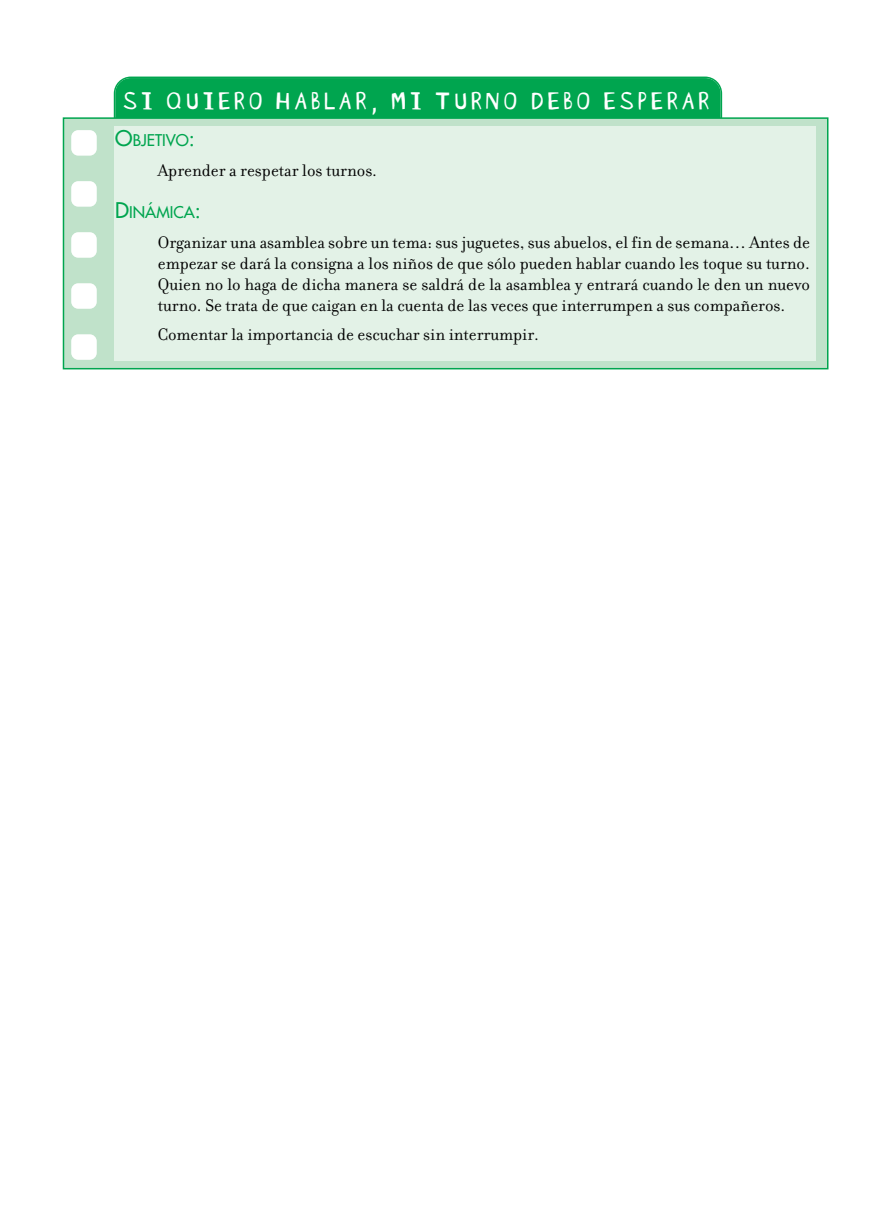
<style>
.page{position:relative;width:893px;height:1211px;background:#fff}
.page>*{position:absolute;margin:0;border:0;box-sizing:border-box;transform-origin:0 0}
.t1{font:27px "Blockhead Unplugged";letter-spacing:.035em;color:#fff}
.t2{font:18px/21px "Filosofia";color:#000;text-align:justify}
.t3{font:15.75px "Futura";color:#00a54f}
.s1{font-size:21px}
</style>
<div class="page">
<div style="left:115px;top:78px;width:605px;height:57px;background:#00a54f;border-radius:16px"></div>
<div style="left:114px;top:77px;width:608px;height:59px;border:2px solid #00a54f;border-radius:16px"></div>
<div style="left:64px;top:119px;width:763px;height:249px;background:#c0e2ca"></div>
<div style="left:63px;top:117px;width:765px;height:252px;border:2px solid #00a54f"></div>
<div style="left:71px;top:130px;width:26px;height:26px;background:#fff;border-radius:7px"></div>
<div style="left:71px;top:181px;width:26px;height:26px;background:#fff;border-radius:7px"></div>
<div style="left:71px;top:232px;width:26px;height:26px;background:#fff;border-radius:7px"></div>
<div style="left:71px;top:283px;width:26px;height:26px;background:#fff;border-radius:7px"></div>
<div style="left:71px;top:334px;width:26px;height:26px;background:#fff;border-radius:7px"></div>
<div style="left:114px;top:127px;width:701px;height:234px;background:#e3f2e7"></div>
<h1 class="t1" style="left:120px;top:91px;width:591px">SI QUIERO HABLAR, MI TURNO DEBO ESPERAR</h1>
<p class="t3" style="left:115px;top:133px;width:81px"><span class="s1">O</span>BJETIVO<span class="s1">:</span></p>
<p class="t2" style="left:158px;top:162px;width:221px">Aprender a respetar los turnos.</p>
<p class="t3" style="left:115px;top:205px;width:87px"><span class="s1">D</span>INÁMICA<span class="s1">:</span></p>
<p class="t2" style="left:158px;top:234px;width:653px">Organizar una asamblea sobre un tema: sus juguetes, sus abuelos, el fin de semana… Antes de empezar se dará la consigna a los niños de que sólo pueden hablar cuando les toque su turno.<br>Quien no lo haga de dicha manera se saldrá de la asamblea y entrará cuando le den un nuevo turno. Se trata de que caigan en la cuenta de las veces que interrumpen a sus compañeros.</p>
<p class="t2" style="left:158px;top:326px;width:382px">Comentar la importancia de escuchar sin interrumpir.</p>
</div>
